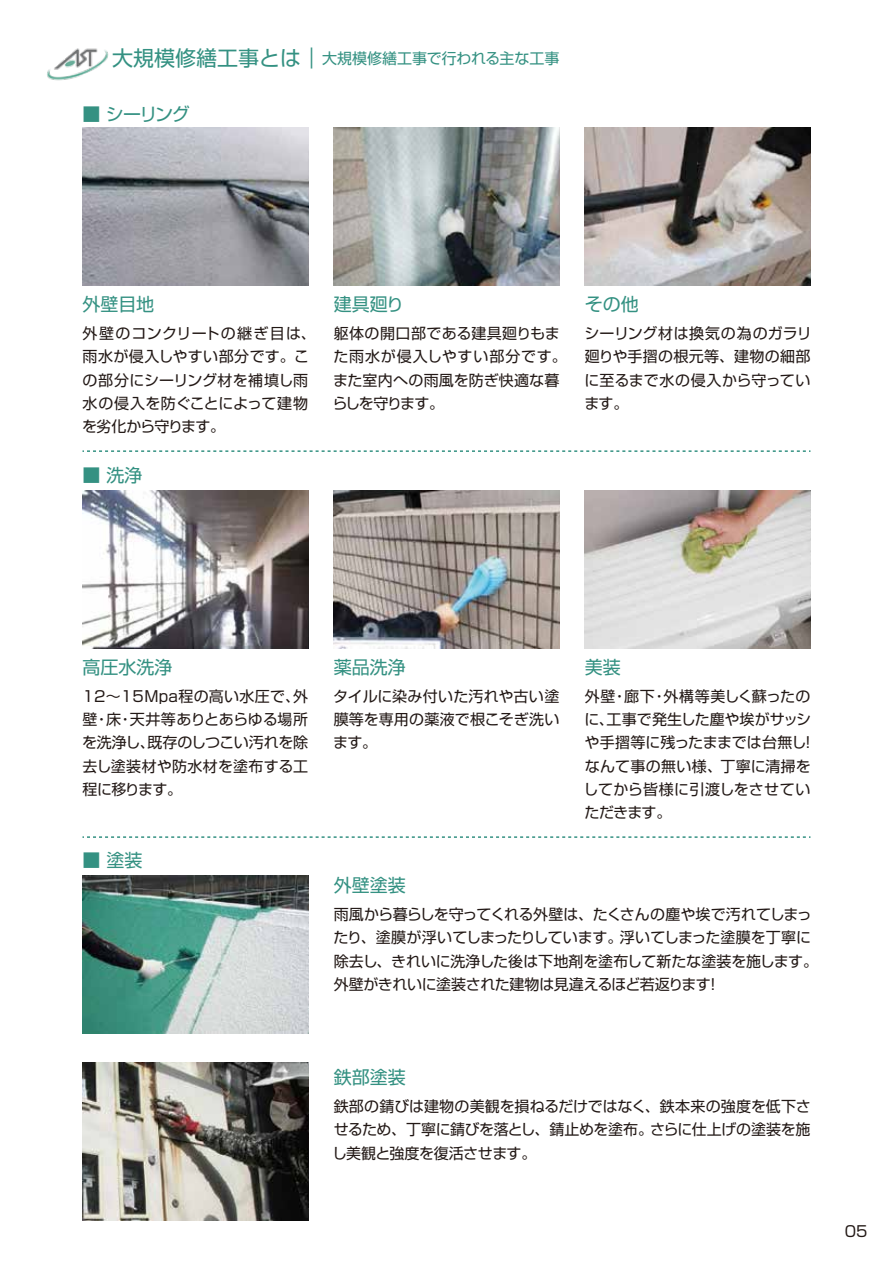
<style>
.page{position:relative;width:893px;height:1263px;background:#fff}
.page>*{position:absolute;margin:0;border:0;box-sizing:border-box;transform-origin:0 0}
.t1{font:18px "Shin Go Pro";color:#349182}
.t2{font:15px/23.2px "Shin Go Pro";letter-spacing:-.005em;color:#221815;text-align:justify}
.t3{font:15px/23.2px "Shin Go Pro";letter-spacing:.02em;color:#221815}
.t4{font:15px "Shin Go Pro";letter-spacing:-.01em;color:#349182}
.s1{font-size:21px}
</style>
<div class="page">
<img style="left:47px;top:48px;width:62px;height:33px">
<img style="left:82px;top:875px;width:226px;height:158px">
<img style="left:82px;top:1062px;width:226px;height:158px">
<svg style="left:82px;top:450px;width:728px;height:2px"></svg>
<svg style="left:82px;top:836px;width:728px;height:2px"></svg>
<img style="left:82px;top:128px;width:226px;height:158px">
<img style="left:334px;top:128px;width:225px;height:158px">
<img style="left:585px;top:128px;width:225px;height:158px">
<img style="left:82px;top:490px;width:226px;height:158px">
<img style="left:334px;top:490px;width:225px;height:158px">
<img style="left:585px;top:490px;width:225px;height:158px">
<p class="t4" style="left:112px;top:46px;width:449px"><span class="s1">大規模修繕工事とは｜</span>大規模修繕工事で行われる主な工事</p>
<p class="t1" style="left:82px;top:99px;width:109px">■ シーリング</p>
<p class="t1" style="left:82px;top:289px;width:73px">外壁目地</p>
<p class="t3" style="left:82px;top:320px;width:235px">外壁のコンクリートの継ぎ目は、雨水が侵入しやすい部分です。この部分にシーリング材を補填し雨水の侵入を防ぐことによって建物を劣化から守ります。</p>
<p class="t1" style="left:82px;top:460px;width:61px">■ 洗浄</p>
<p class="t1" style="left:334px;top:289px;width:72px">建具廻り</p>
<p class="t3" style="left:332px;top:320px;width:236px">躯体の開口部である建具廻りもまた雨水が侵入しやすい部分です。また室内への雨風を防ぎ快適な暮らしを守ります。</p>
<p class="t1" style="left:585px;top:289px;width:55px">その他</p>
<p class="t2" style="left:584px;top:320px;width:229px">シーリング材は換気の為のガラリ廻りや手摺の根元等、建物の細部に至るまで水の侵入から守っています。</p>
<p class="t1" style="left:82px;top:652px;width:92px">高圧水洗浄</p>
<p class="t2" style="left:82px;top:683px;width:228px">12～15Mpa程の高い水圧で、外壁・床・天井等ありとあらゆる場所を洗浄し、既存のしつこい汚れを除去し塗装材や防水材を塗布する工程に移ります。</p>
<p class="t1" style="left:82px;top:845px;width:61px">■ 塗装</p>
<p class="t1" style="left:334px;top:652px;width:73px">薬品洗浄</p>
<p class="t2" style="left:333px;top:683px;width:228px">タイルに染み付いた汚れや古い塗膜等を専用の薬液で根こそぎ洗います。</p>
<p class="t1" style="left:585px;top:652px;width:37px">美装</p>
<p class="t2" style="left:583px;top:683px;width:234px;text-align:left">外壁・廊下・外構等美しく蘇ったのに、工事で発生した塵や埃がサッシや手摺等に残ったままでは台無し！なんて事の無い様、丁寧に清掃をしてから皆様に引渡しをさせていただきます。</p>
<p class="t1" style="left:334px;top:870px;width:73px">外壁塗装</p>
<p class="t2" style="left:333px;top:901px;width:486px;text-align:left">雨風から暮らしを守ってくれる外壁は、たくさんの塵や埃で汚れてしまったり、塗膜が浮いてしまったりしています。浮いてしまった塗膜を丁寧に除去し、きれいに洗浄した後は下地剤を塗布して新たな塗装を施します。外壁がきれいに塗装された建物は見違えるほど若返ります！</p>
<p class="t1" style="left:334px;top:1062px;width:73px">鉄部塗装</p>
<p class="t2" style="left:332px;top:1093px;width:480px">鉄部の錆びは建物の美観を損ねるだけではなく、鉄本来の強度を低下させるため、丁寧に錆びを落とし、錆止めを塗布。さらに仕上げの塗装を施し美観と強度を復活させます。</p>
<p class="t2" style="left:845px;top:1218px;width:24px">05</p>
</div>
